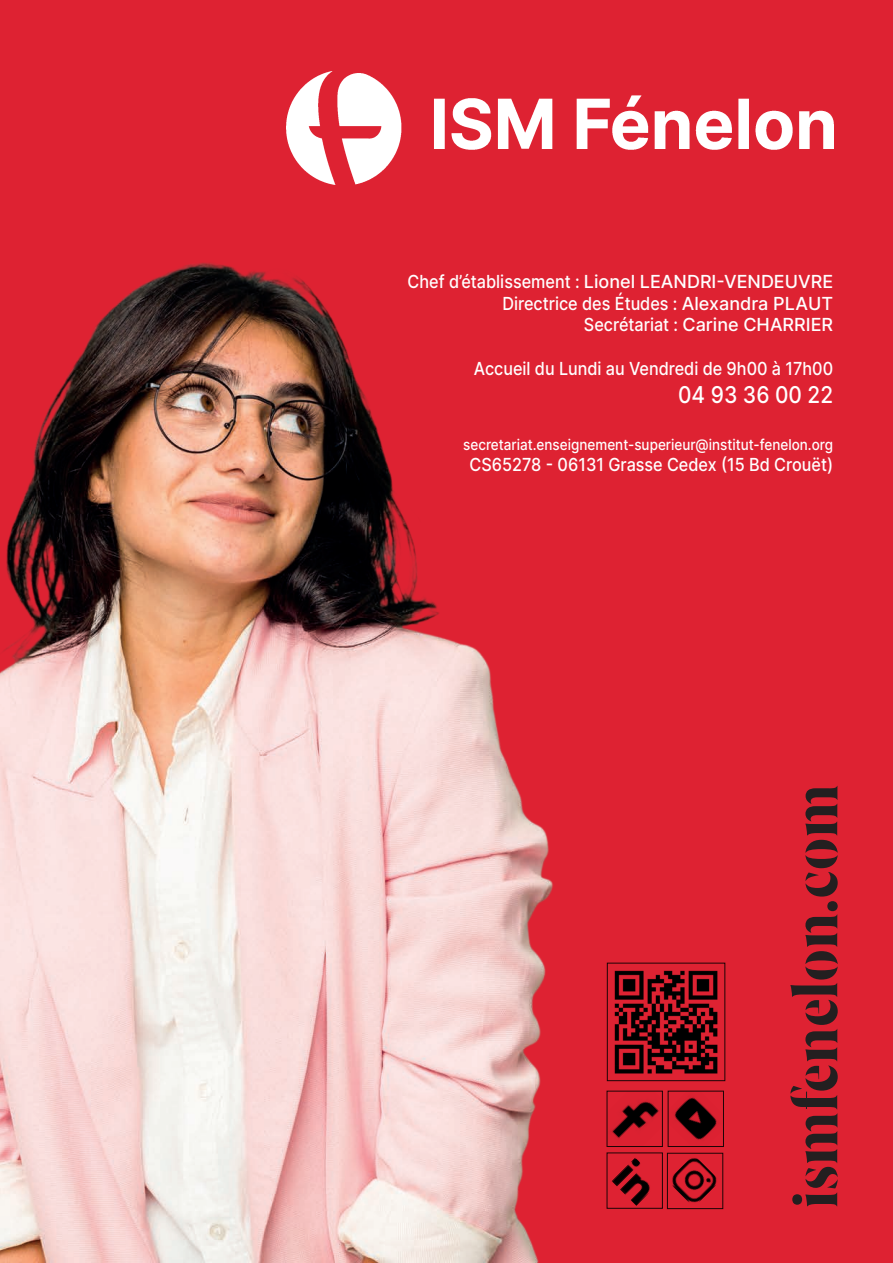
<style>
.page{position:relative;width:893px;height:1263px;background:#de2232}
.page>*{position:absolute;margin:0;border:0;box-sizing:border-box;transform-origin:0 0}
.t1{font:800 58.5px "Joane Stencil";color:#231f20;scale:.9 1}
.t2{font:500 23.1px "Inter";color:#fff;scale:.9 1}
.t3{font:500 18px/21.6px "Inter";color:#fff;text-align:right;scale:.9 1}
.t4{font:500 15px "Inter";color:#fff;scale:.9 1}
</style>
<div class="page">
<img style="left:0;top:262px;width:553px;height:1001px">
<img style="left:611px;top:1101px;width:48px;height:38px">
<div style="left:607px;top:1091px;width:56px;height:56px;border:1px solid #231f20"></div>
<img style="left:672px;top:1158px;width:45px;height:45px">
<div style="left:667px;top:1153px;width:56px;height:56px;border:1px solid #231f20"></div>
<img style="left:612px;top:1158px;width:38px;height:48px">
<div style="left:607px;top:1152px;width:56px;height:57px;border:1px solid #231f20"></div>
<img style="left:674px;top:1097px;width:43px;height:43px">
<div style="left:668px;top:1091px;width:56px;height:56px;border:1px solid #231f20"></div>
<img style="left:614px;top:970px;width:104px;height:104px">
<div style="left:607px;top:963px;width:118px;height:118px;border:1px solid #231f20"></div>
<img style="left:287px;top:71px;width:546px;height:114px">
<p class="t3" style="left:408px;top:270px;width:474px">Chef d’établissement : Lionel LEANDRI-VENDEUVRE<br>Directrice des Études : Alexandra PLAUT<br>Secrétariat : Carine CHARRIER</p>
<p class="t3" style="left:474px;top:357px;width:401px">Accueil du Lundi au Vendredi de 9h00 à 17h00</p>
<p class="t2" style="left:678px;top:377px;width:174px">04 93 36 00 22</p>
<p class="t4" style="left:463px;top:433px;width:413px">secretariat.enseignement-superieur@institut-fenelon.org</p>
<p class="t3" style="left:469px;top:453px;width:406px">CS65278 - 06131 Grasse Cedex (15 Bd Crouët)</p>
<h1 class="t1" style="left:775px;top:1209px;width:473px;rotate:-90deg">ismfenelon.com</h1>
</div>
